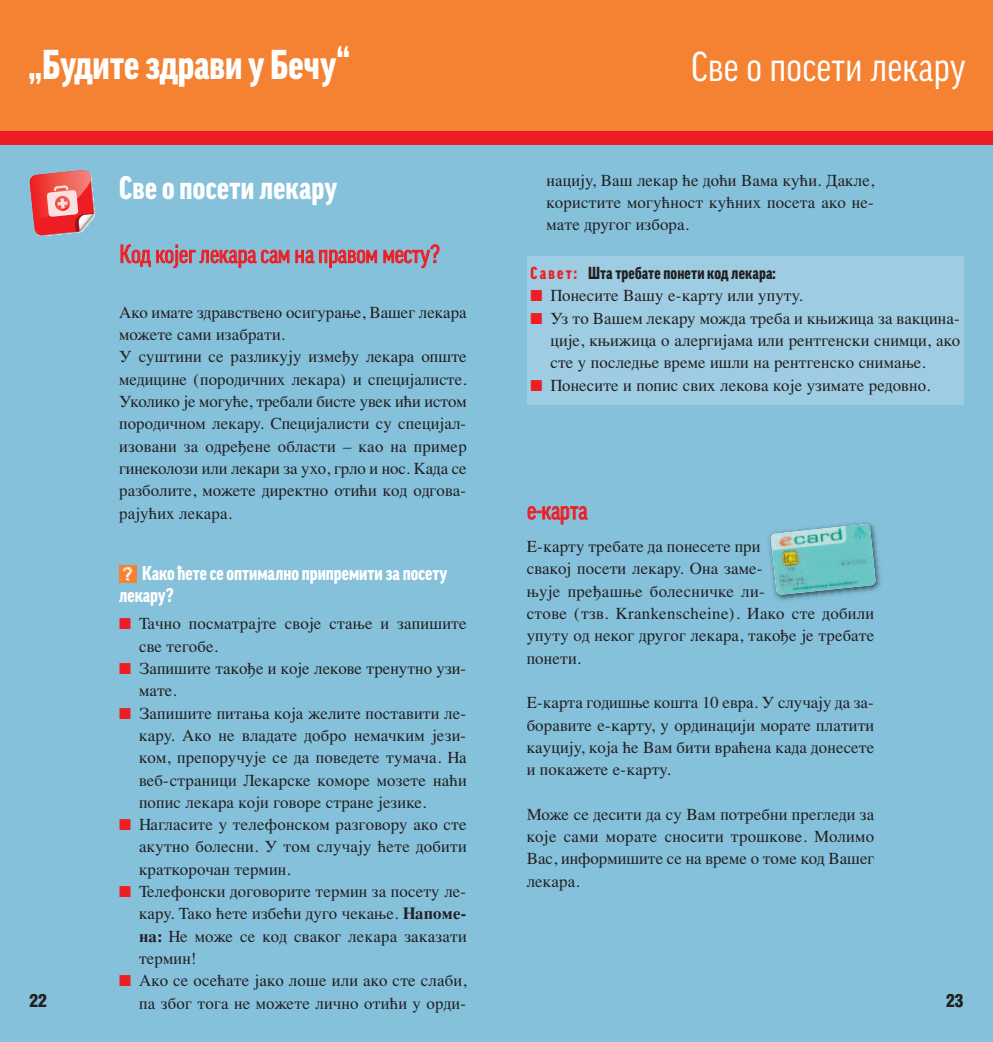
<style>
.page{position:relative;width:993px;height:1042px;background:#fff}
.page>*{position:absolute;margin:0;border:0;box-sizing:border-box;transform-origin:0 0}
.t1{font:900 condensed 40.25px "Good Cyr LF";color:#fff}
.t2{font:condensed 40.25px "Good Cyr LF";letter-spacing:.01em;color:#fff}
.t3{font:900 condensed 31.5px "Good Cyr LF";letter-spacing:.01em;color:#fff}
.t4{font:condensed 24.5px "Good Cyr LF";color:#ee1d23}
.t5{font:900 condensed 19.25px/22.4px "Good Cyr LF";color:#fff}
.t6{font:18.38px "Acidic";color:#fff}
.t7{font:900 condensed 17.5px "Helvetica";color:#231f20}
.t8{font:16.8px/22.4px "Times Roman TT";letter-spacing:.01em;color:#231f20;text-align:justify}
.t9{font:900 condensed 16.8px "Good Cyr LF";letter-spacing:.01em;color:#231f20}
.s1{color:#ee1d23}
.s2{font-family:"Apple Icon 2";font-size:15.75px;color:#ee1d23}
.s3{font-family:"Times";font-weight:700}
</style>
<div class="page">
<div style="left:0;top:0;width:499px;height:131px;background:#f48232"></div>
<div style="left:496px;top:0;width:496px;height:131px;background:#f48232"></div>
<div style="left:0;top:141px;width:496px;height:901px;background:#85c1db"></div>
<div style="left:496px;top:142px;width:496px;height:900px;background:#85c1db"></div>
<div style="left:119px;top:565px;width:18px;height:18px;background:#f48232"></div>
<div style="left:0;top:131px;width:992px;height:13px;background:#ee1d23"></div>
<div style="left:527px;top:256px;width:436px;height:148px;background:#9ecce2"></div>
<img style="left:769px;top:522px;width:112px;height:79px">
<img style="left:770px;top:524px;width:105px;height:71px">
<svg style="left:30px;top:170px;width:65px;height:66px;background:#de6c6f"></svg>
<h1 class="t1" style="left:29px;top:50px;width:323px">„Будитездрави у Бечу“</h1>
<h1 class="t2" style="left:690px;top:51px;width:276px">Све о посети лекару</h1>
<p class="t8" style="left:546px;top:169px;width:329px">нацију, Ваш лекар ће доћи Вама кући. Дакле, користите могућност кућних посета ако не&shy;мате другог избора.</p>
<h2 class="t3" style="left:119px;top:176px;width:219px">Свео посети лекару</h2>
<h3 class="t4" style="left:119px;top:245px;width:322px">Код којег лекара сам на правом месту?</h3>
<p class="t8" style="left:119px;top:301px;width:349px;text-align:left">Ако имате здравствено осигурање, Вашег лекара можете сами изабрати.<br>У суштини се разликују између лекара опште медицине (породичних лекара) и специјалисте.<br>Уколико је могуће, требали бисте увек ићи истом породичном лекару. Специјалисти су специјал&shy;изовани за одређене области – као на пример гинеколози или лекари за ухо, грло и нос. Када се разболите, можете директно отићи код одгова&shy;рајућих лекара.</p>
<p class="t9" style="left:530px;top:267px;width:246px"><span class="s1">С авет:</span> Штатребате понети код лекара:</p>
<p class="t8" style="left:530px;top:284px;width:274px"><span class="s2">N</span> Понесите Вашу е-карту или упуту.</p>
<p class="t8" style="left:530px;top:307px;width:430px"><span class="s2">N</span> Уз то Вашем лекару можда треба и књижица за вакцина-</p>
<p class="t8" style="left:550px;top:329px;width:411px">ције, књижица о алергијама или рентгенски снимци, ако</p>
<p class="t8" style="left:550px;top:351px;width:376px">сте у последње време ишли на рентгенско снимање.</p>
<p class="t8" style="left:530px;top:374px;width:401px"><span class="s2">N</span> Понесите и попис свих лекова које узимате редовно.</p>
<h3 class="t4" style="left:527px;top:501px;width:62px">е-карта</h3>
<p class="t8" style="left:526px;top:535px;width:349px;text-align:left">Е-карту требате да понесете при<br>свакој посети лекару. Она заме-<br>њује пређашње болесничке ли-<br>стове (тзв. Krankenscheine). Иако сте добили упуту од неког другог лекара, такође је требате понети.</p>
<p class="t8" style="left:526px;top:691px;width:349px">Е-карта годишње кошта 10 евра. У случају да за&shy;боравите е-карту, у ординацији морате платити кауцију, која ће Вам бити враћена када донесете и покажете е-карту.</p>
<p class="t8" style="left:526px;top:803px;width:349px">Може се десити да су Вам потребни прегледи за које сами морате сносити трошкове. Молимо Вас, информишите се на време о томе код Вашег лекара.</p>
<p class="t5" style="left:119px;top:563px;width:329px;text-indent:23px">Како ћетесеоптимално припремити за посету лекару?</p>
<p class="t8" style="left:119px;top:612px;width:349px"><span class="s2">N</span> Тачно посматрајте своје стање и запишите</p>
<p class="t8" style="left:139px;top:634px;width:80px">све тегобе.</p>
<p class="t8" style="left:119px;top:657px;width:348px"><span class="s2">N</span> Запишите такође и које лекове тренутно узи-</p>
<p class="t8" style="left:139px;top:679px;width:39px">мате.</p>
<p class="t8" style="left:119px;top:701px;width:348px"><span class="s2">N</span> Запишите питања која желите поставити ле-</p>
<p class="t8" style="left:139px;top:724px;width:328px">кару. Ако не владате добро немачким јези-</p>
<p class="t8" style="left:139px;top:746px;width:329px">ком, препоручује се да поведете тумача. На</p>
<p class="t8" style="left:139px;top:768px;width:329px">веб-страници Лекарске коморе мозете наћи</p>
<p class="t8" style="left:139px;top:791px;width:288px">попис лекара који говоре стране језике.</p>
<p class="t8" style="left:119px;top:813px;width:349px"><span class="s2">N</span> Нагласите у телефонском разговору ако сте</p>
<p class="t8" style="left:139px;top:835px;width:329px">акутно болесни. У том случају ћете добити</p>
<p class="t8" style="left:139px;top:858px;width:153px">краткорочан термин.</p>
<p class="t8" style="left:119px;top:880px;width:348px"><span class="s2">N</span> Телефонски договорите термин за посету ле-</p>
<p class="t8" style="left:139px;top:902px;width:328px">кару. Тако ћете избећи дуго чекање. <span class="s3">Напоме-</span></p>
<p class="t8" style="left:139px;top:925px;width:329px"><span class="s3">на:</span> Не може се код сваког лекара заказати</p>
<p class="t8" style="left:139px;top:947px;width:59px">термин!</p>
<p class="t8" style="left:119px;top:969px;width:349px"><span class="s2">N</span> Ако се осећате јако лоше или ако сте слаби,</p>
<p class="t8" style="left:139px;top:992px;width:328px">па због тога не можете лично отићи у орди-</p>
<p class="t6" style="left:123px;top:566px;width:12px">?</p>
<p class="t7" style="left:29px;top:991px;width:19px">22</p>
<p class="t7" style="left:945px;top:991px;width:19px">23</p>
</div>
